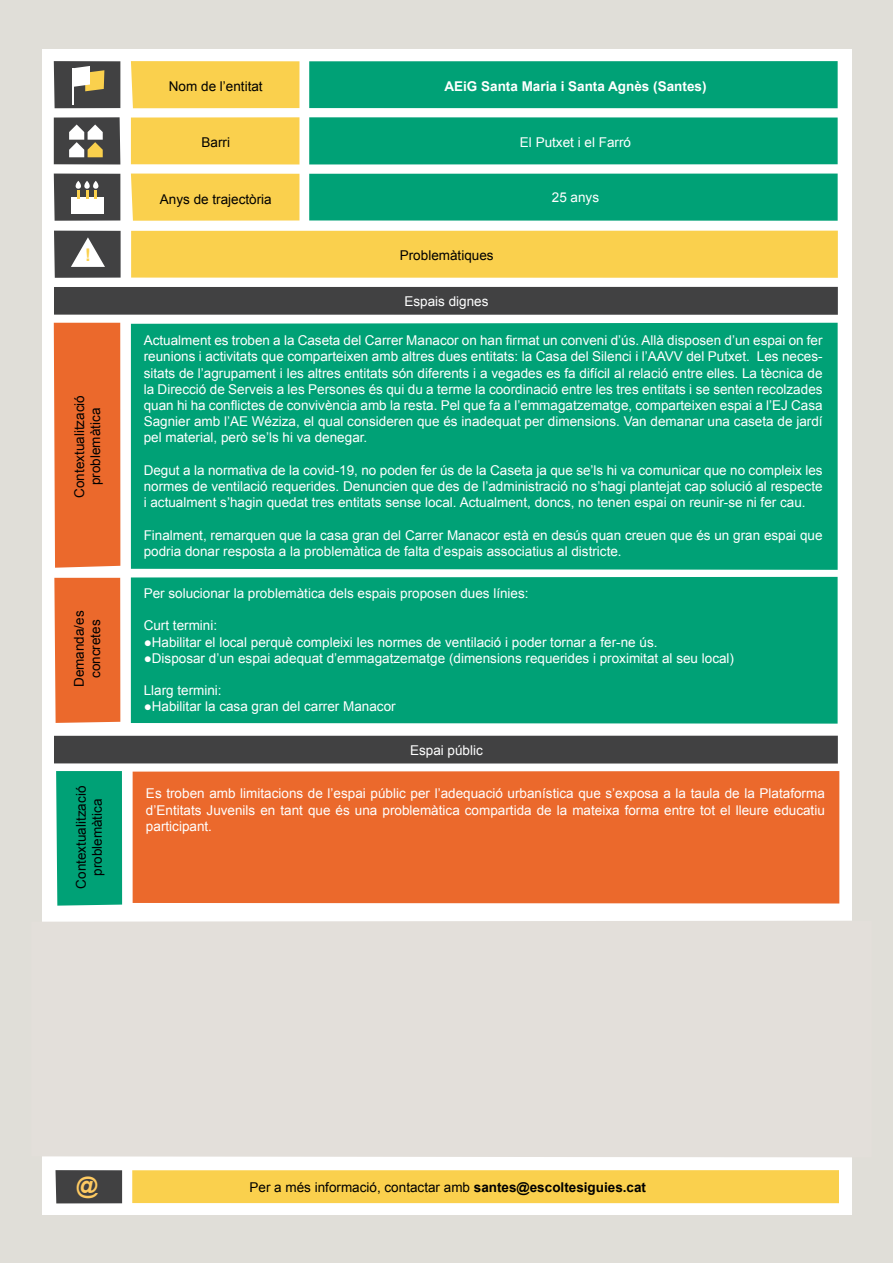
<style>
.page{position:relative;width:893px;height:1263px;background:#e0ded8}
.page>*{position:absolute;margin:0;border:0;box-sizing:border-box;transform-origin:0 0}
.t1{font:700 22.5px "Arial";color:#ffcb62}
.t2{font:700 17.4px "Arial";color:#fad04d}
.t3{font:13.5px/16.2px "Arial";color:#fff;text-align:justify}
.t4{font:13.5px/16.2px "Arial";color:#000;text-align:center}
.t5{font:700 13.5px "Arial";color:#fff}
.s1{font-weight:700}
</style>
<div class="page">
<div style="left:42px;top:49px;width:809px;height:1165px;background:#fff"></div>
<div style="left:309px;top:174px;width:529px;height:47px;background:#00a176"></div>
<div style="left:309px;top:117px;width:529px;height:47px;background:#00a176"></div>
<div style="left:309px;top:61px;width:529px;height:47px;background:#00a176"></div>
<div style="left:131px;top:231px;width:707px;height:47px;background:#fad04d"></div>
<div style="left:54px;top:287px;width:784px;height:28px;background:#414142"></div>
<div style="left:131px;top:323px;width:707px;height:247px;background:#00a176"></div>
<div style="left:131px;top:577px;width:707px;height:147px;background:#00a176"></div>
<div style="left:133px;top:771px;width:706px;height:132px;background:#eb692c"></div>
<svg style="left:54px;top:61px;width:66px;height:47px;background:#6a665b"></svg>
<svg style="left:54px;top:174px;width:66px;height:47px"></svg>
<svg style="left:54px;top:117px;width:66px;height:47px;background:#6c6a64"></svg>
<div style="left:131px;top:61px;width:168px;height:47px;background:#fad04d"></div>
<div style="left:131px;top:117px;width:168px;height:47px;background:#fad04d"></div>
<div style="left:131px;top:174px;width:168px;height:47px;background:#fad04d"></div>
<div style="left:54px;top:323px;width:66px;height:245px;background:#eb692c"></div>
<div style="left:54px;top:578px;width:66px;height:145px;background:#eb692c"></div>
<div style="left:56px;top:771px;width:66px;height:135px;background:#00a176"></div>
<hr style="left:71px;top:204px;width:32px;height:3px;background:#fff">
<svg style="left:54px;top:231px;width:67px;height:47px"></svg>
<div style="left:132px;top:1170px;width:707px;height:33px;background:#fad04d"></div>
<div style="left:56px;top:1170px;width:66px;height:33px;background:#414142"></div>
<div style="left:42px;top:921px;width:809px;height:236px;background:#e3dfda"></div>
<div style="left:54px;top:736px;width:784px;height:27px;background:#414142"></div>
<p class="t2" style="left:85px;top:243px;width:7px">!</p>
<p class="t4" style="left:71px;top:498px;width:104px;rotate:-90deg">Contextualització problemàtica</p>
<p class="t4" style="left:71px;top:687px;width:78px;rotate:-90deg">Demanda/es concretes</p>
<p class="t4" style="left:73px;top:888px;width:104px;rotate:-90deg">Contextualització problemàtica</p>
<p class="t4" style="left:169px;top:78px;width:95px">Nom de l’entitat</p>
<p class="t5" style="left:444px;top:77px;width:264px">AEiG Santa Maria i Santa Agnès (Santes)</p>
<p class="t4" style="left:202px;top:135px;width:30px">Barri</p>
<p class="t3" style="left:520px;top:135px;width:113px">El Putxet i el Farró</p>
<p class="t4" style="left:160px;top:191px;width:113px">Anys de trajectòria</p>
<p class="t3" style="left:552px;top:190px;width:49px">25 anys</p>
<p class="t4" style="left:400px;top:248px;width:95px">Problemàtiques</p>
<p class="t3" style="left:404px;top:294px;width:86px">Espais dignes</p>
<p class="t3" style="left:144px;top:333px;width:680px">Actualment es troben a la Caseta del Carrer Manacor on han firmat un conveni d’ús. Allà disposen d’un espai on fer reunions i activitats que comparteixen amb altres dues entitats: la Casa del Silenci i l’AAVV del Putxet. Les neces&shy;sitats de l’agrupament i les altres entitats són diferents i a vegades es fa difícil al relació entre elles. La tècnica de la Direcció de Serveis a les Persones és qui du a terme la coordinació entre les tres entitats i se senten recolzades quan hi ha conflictes de convivència amb la resta. Pel que fa a l’emmagatzematge, comparteixen espai a l’EJ Casa Sagnier amb l’AE Wéziza, el qual consideren que és inadequat per dimensions. Van demanar una caseta de jardí pel material, però se’ls hi va denegar.</p>
<p class="t3" style="left:144px;top:462px;width:680px">Degut a la normativa de la covid-19, no poden fer ús de la Caseta ja que se’ls hi va comunicar que no compleix les normes de ventilació requerides. Denuncien que des de l’administració no s’hagi plantejat cap solució al respecte i actualment s’hagin quedat tres entitats sense local. Actualment, doncs, no tenen espai on reunir-se ni fer cau.</p>
<p class="t3" style="left:144px;top:527px;width:680px">Finalment, remarquen que la casa gran del Carrer Manacor està en desús quan creuen que és un gran espai que podria donar resposta a la problemàtica de falta d’espais associatius al districte.</p>
<p class="t3" style="left:144px;top:585px;width:386px">Per solucionar la problemàtica dels espais proposen dues línies:</p>
<p class="t3" style="left:144px;top:618px;width:75px">Curt termini:</p>
<p class="t3" style="left:144px;top:634px;width:515px">●Habilitar el local perquè compleixi les normes de ventilació i poder tornar a fer-ne ús.</p>
<p class="t3" style="left:144px;top:650px;width:592px">●Disposar d’un espai adequat d’emmagatzematge (dimensions requerides i proximitat al seu local)</p>
<p class="t3" style="left:144px;top:682px;width:80px">Llarg termini:</p>
<p class="t3" style="left:144px;top:699px;width:253px">●Habilitar la casa gran del carrer Manacor</p>
<p class="t3" style="left:410px;top:742px;width:74px">Espai públic</p>
<p class="t3" style="left:146px;top:786px;width:680px">Es troben amb limitacions de l’espai públic per l’adequació urbanística que s’exposa a la taula de la Plataforma d’Entitats Juvenils en tant que és una problemàtica compartida de la mateixa forma entre tot el lleure educatiu participant.</p>
<h1 class="t1" style="left:76px;top:1170px;width:23px">@</h1>
<p class="t4" style="left:249px;top:1179px;width:398px">Per a més informació, contactar amb <span class="s1">santes@escoltesiguies.cat</span></p>
</div>
